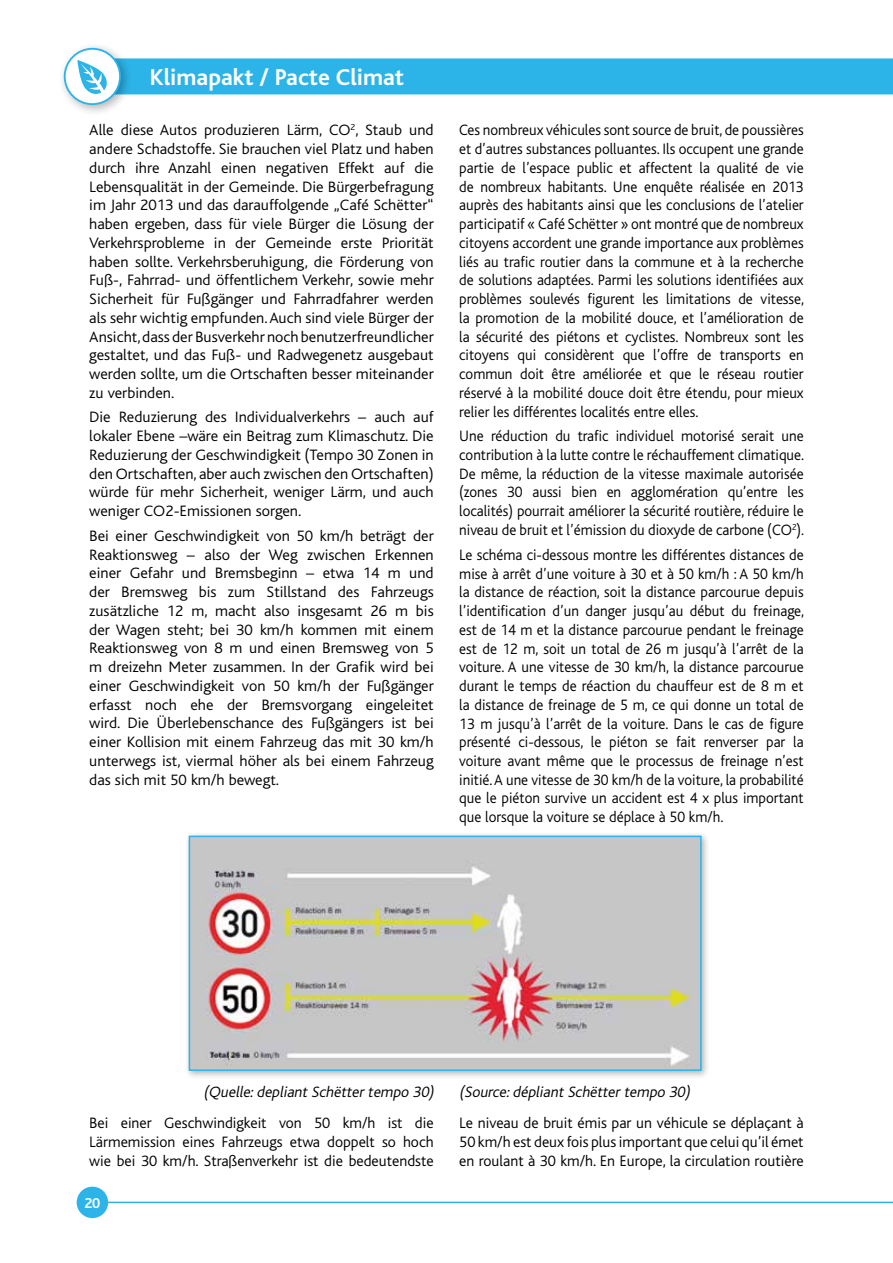
<style>
.page{position:relative;width:893px;height:1263px;background:#fff}
.page>*{position:absolute;margin:0;border:0;box-sizing:border-box;transform-origin:0 0}
.t1{font:700 24px "Bliss";color:#fff}
.t2{font:300 15.75px/18.8px "Bliss";color:#000;text-align:justify;scale:.96 1}
.t3{font:300 15.75px/18.8px "Bliss";color:#000;text-align:justify}
.t4{font:italic 300 15.75px "Bliss";color:#000}
.t5{font:700 15px "Bliss";color:#fff}
</style>
<div class="page">
<hr style="left:102px;top:1201px;width:791px;height:2px;background:#2cb4e9">
<div style="left:77px;top:1187px;width:31px;height:31px;background:#2cb4e9;border-radius:50%"></div>
<div style="left:58px;top:42px;width:75px;height:75px;background:#000;opacity:.3"></div>
<div style="left:65px;top:49px;width:55px;height:55px;background:#fff;border-radius:50%"></div>
<svg style="left:77px;top:58px;width:816px;height:36px;background:#34b6e9"></svg>
<div style="left:64px;top:48px;width:57px;height:57px;border:2px solid #2cb4e9;border-radius:50%"></div>
<div style="left:184px;top:831px;width:526px;height:249px;background:#000;opacity:.3"></div>
<img style="left:192px;top:839px;width:507px;height:229px">
<div style="left:189px;top:836px;width:513px;height:235px;border:2px solid #2cb4e9"></div>
<h1 class="t1" style="left:150px;top:64px;width:256px">Klimapakt / Pacte Climat</h1>
<p class="t3" style="left:89px;top:121px;width:346px">Alle diese Autos produzieren Lärm, CO<sup>2</sup>, Staub und andere Schadstoffe. Sie brauchen viel Platz und haben durch ihre Anzahl einen negativen Effekt auf die Lebensqualität in der Gemeinde. Die Bürgerbefragung im Jahr 2013 und das darauffolgende „Café Schëtter“ haben ergeben, dass für viele Bürger die Lösung der Verkehrsprobleme in der Gemeinde erste Priorität haben sollte. Verkehrsberuhigung, die Förderung von Fuß-, Fahrrad- und öffentlichem Verkehr, sowie mehr Sicherheit für Fußgänger und Fahrradfahrer werden als sehr wichtig empfunden. Auch sind viele Bürger der Ansicht, dass der Busverkehr noch benutzerfreundlicher gestaltet, und das Fuß- und Radwegenetz ausgebaut werden sollte, um die Ortschaften besser miteinander zu verbinden.</p>
<p class="t3" style="left:89px;top:408px;width:346px">Die Reduzierung des Individualverkehrs – auch auf lokaler Ebene –wäre ein Beitrag zum Klimaschutz. Die Reduzierung der Geschwindigkeit (Tempo 30 Zonen in den Ortschaften, aber auch zwischen den Ortschaften) würde für mehr Sicherheit, weniger Lärm, und auch weniger CO2-Emissionen sorgen.</p>
<p class="t3" style="left:89px;top:527px;width:346px">Bei einer Geschwindigkeit von 50 km/h beträgt der Reaktionsweg – also der Weg zwischen Erkennen einer Gefahr und Bremsbeginn – etwa 14 m und der Bremsweg bis zum Stillstand des Fahrzeugs zusätzliche 12 m, macht also insgesamt 26 m bis der Wagen steht; bei 30 km/h kommen mit einem Reaktionsweg von 8 m und einen Bremsweg von 5 m dreizehn Meter zusammen. In der Grafik wird bei einer Geschwindigkeit von 50 km/h der Fußgänger erfasst noch ehe der Bremsvorgang eingeleitet wird. Die Überlebenschance des Fußgängers ist bei einer Kollision mit einem Fahrzeug das mit 30 km/h unterwegs ist, viermal höher als bei einem Fahrzeug das sich mit 50 km/h bewegt.</p>
<p class="t2" style="left:459px;top:121px;width:361px">Ces nombreux véhicules sont source de bruit, de poussières et d’autres substances polluantes. Ils occupent une grande partie de l’espace public et affectent la qualité de vie de nombreux habitants. Une enquête réalisée en 2013 auprès des habitants ainsi que les conclusions de l’atelier participatif « Café Schëtter » ont montré que de nombreux citoyens accordent une grande importance aux problèmes liés au trafic routier dans la commune et à la recherche de solutions adaptées. Parmi les solutions identifiées aux problèmes soulevés figurent les limitations de vitesse, la promotion de la mobilité douce, et l’amélioration de la sécurité des piétons et cyclistes. Nombreux sont les citoyens qui considèrent que l’offre de transports en commun doit être améliorée et que le réseau routier réservé à la mobilité douce doit être étendu, pour mieux relier les différentes localités entre elles.</p>
<p class="t2" style="left:459px;top:427px;width:361px">Une réduction du trafic individuel motorisé serait une contribution à la lutte contre le réchauffement climatique.<br>De même, la réduction de la vitesse maximale autorisée (zones 30 aussi bien en agglomération qu’entre les localités) pourrait améliorer la sécurité routière, réduire le niveau de bruit et l’émission du dioxyde de carbone (CO<sup>2</sup>).</p>
<p class="t2" style="left:459px;top:545px;width:361px">Le schéma ci-dessous montre les différentes distances de mise à arrêt d’une voiture à 30 et à 50 km/h : A 50 km/h la distance de réaction, soit la distance parcourue depuis l’identification d’un danger jusqu’au début du freinage, est de 14 m et la distance parcourue pendant le freinage est de 12 m, soit un total de 26 m jusqu’à l’arrêt de la voiture. A une vitesse de 30 km/h, la distance parcourue durant le temps de réaction du chauffeur est de 8 m et la distance de freinage de 5 m, ce qui donne un total de 13 m jusqu’à l’arrêt de la voiture. Dans le cas de figure présenté ci-dessous, le piéton se fait renverser par la voiture avant même que le processus de freinage n’est initié. A une vitesse de 30 km/h de la voiture, la probabilité que le piéton survive un accident est 4 x plus important que lorsque la voiture se déplace à 50 km/h.</p>
<p class="t4" style="left:204px;top:1083px;width:235px">(Quelle:depliantSchëttertempo 30)</p>
<p class="t3" style="left:89px;top:1114px;width:346px">Bei einer Geschwindigkeit von 50 km/h ist die Lärmemission eines Fahrzeugs etwa doppelt so hoch wie bei 30 km/h. Straßenverkehr ist die bedeutendste</p>
<p class="t5" style="left:84px;top:1195px;width:17px">20</p>
<p class="t4" style="left:459px;top:1083px;width:235px">(Source:dépliantSchëttertempo 30)</p>
<p class="t3" style="left:459px;top:1114px;width:346px">Le niveau de bruit émis par un véhicule se déplaçant à 50 km/h est deux fois plus important que celui qu’il émet en roulant à 30 km/h. En Europe, la circulation routière</p>
</div>
